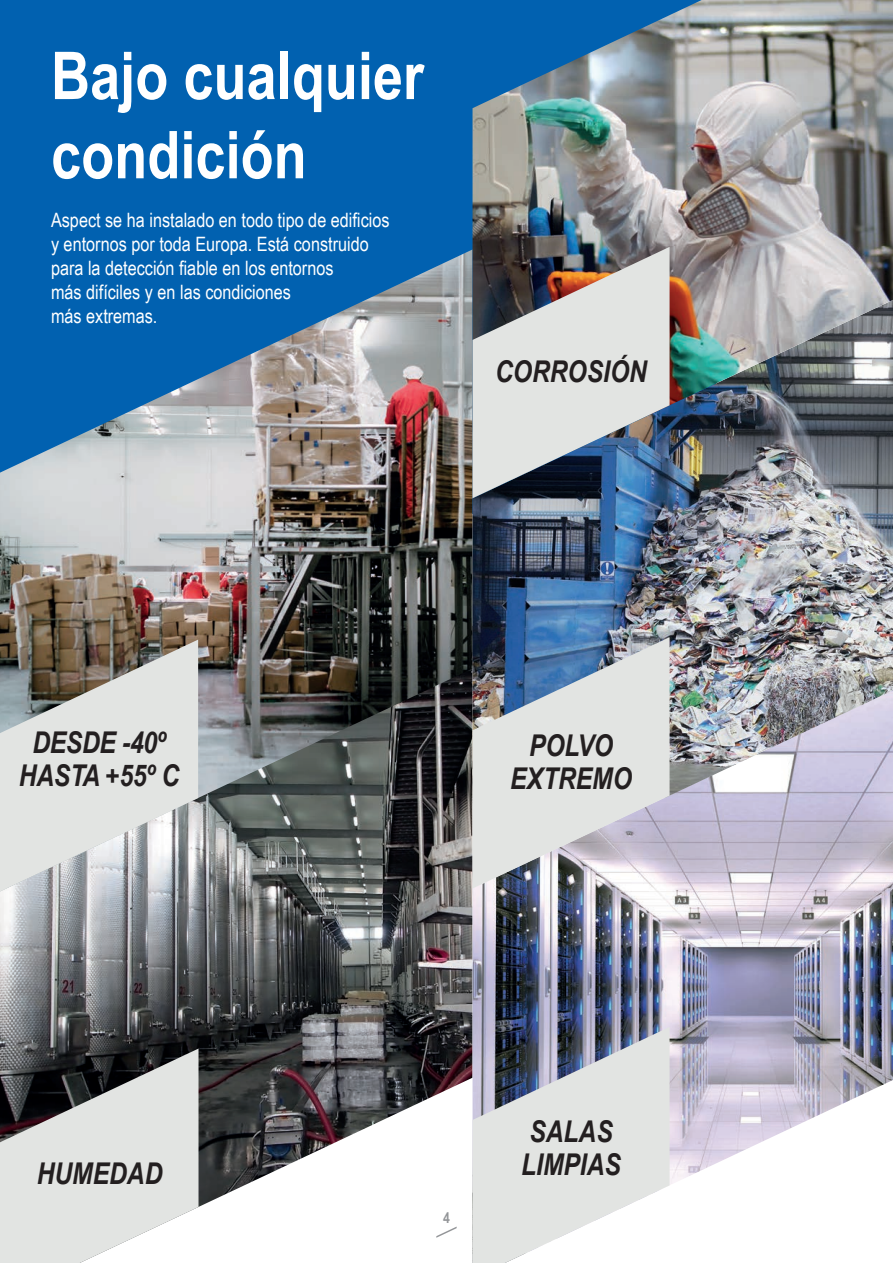
<style>
.page{position:relative;width:893px;height:1263px;background:#fff}
.page>*{position:absolute;margin:0;border:0;box-sizing:border-box;transform-origin:0 0}
.t1{font:700 66px/79.2px "Arial Narrow";color:#fff}
.t2{font:italic 700 30px/33px "Arial Narrow";color:#231f20;text-align:center}
.t3{font:19.8px/23.7px "Arial Narrow";color:#fff}
.t4{font:700 15px "Arial Narrow";color:#939598}
</style>
<div class="page">
<img style="left:0;top:891px;width:472px;height:316px">
<svg style="left:0;top:1048px;width:199px;height:215px;background:#babbba"></svg>
<div style="left:0;top:0;width:716px;height:513px;background:#0161b0"></div>
<img style="left:0;top:249px;width:472px;height:642px">
<img style="left:472px;top:797px;width:421px;height:388px">
<img style="left:472px;top:498px;width:421px;height:299px">
<img style="left:472px;top:0;width:421px;height:498px">
<svg style="left:472px;top:637px;width:198px;height:251px;background:#bec3cb"></svg>
<img style="left:472px;top:247px;width:198px;height:251px">
<svg style="left:472px;top:1027px;width:198px;height:236px;background:#cdd0d2"></svg>
<svg style="left:0;top:639px;width:198px;height:252px;background:#c3c3c0"></svg>
<svg style="left:436px;top:1226px;width:21px;height:12px"></svg>
<h1 class="t1" style="left:51px;top:33px;width:374px">Bajo cualquier condición</h1>
<p class="t3" style="left:51px;top:208px;width:340px">Aspect se ha instalado en todo tipo de edificios y entornos por toda Europa. Está construido para la detección fiable en los entornos<br>más difíciles y en las condiciones<br>más extremas.</p>
<h2 class="t2" style="left:495px;top:354px;width:153px">CORROSIÓN</h2>
<h2 class="t2" style="left:19px;top:724px;width:162px">DESDE -40º<br>HASTA +55º C</h2>
<h2 class="t2" style="left:37px;top:1155px;width:127px">HUMEDAD</h2>
<h2 class="t2" style="left:510px;top:727px;width:123px">POLVO<br>EXTREMO</h2>
<p class="t4" style="left:443px;top:1206px;width:8px">4</p>
<h2 class="t2" style="left:521px;top:1114px;width:101px;text-align:left">SALAS<br>LIMPIAS</h2>
</div>
